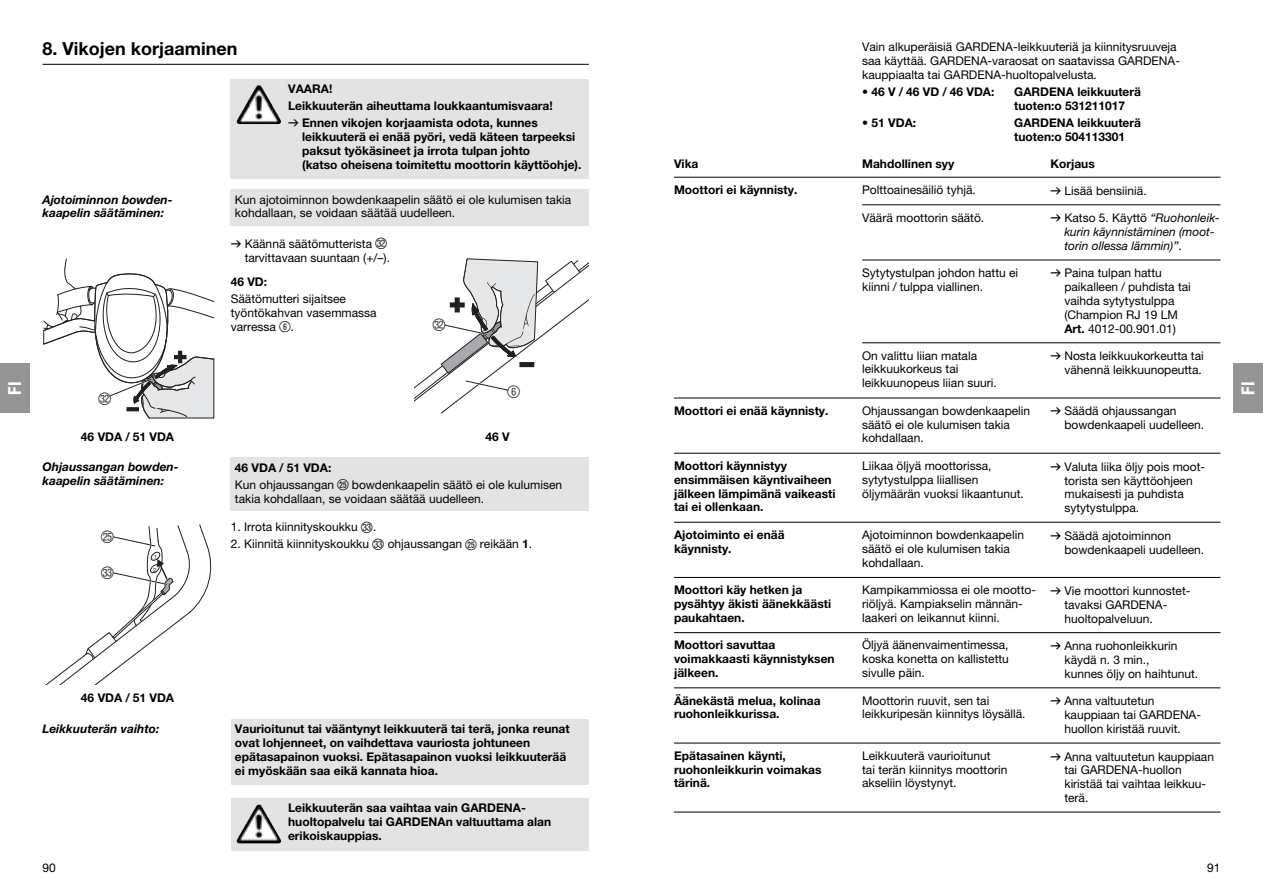
<style>
.page{position:relative;width:1263px;height:893px;background:#fff}
.page>*{position:absolute;margin:0;border:0;box-sizing:border-box;transform-origin:0 0}
.t1{font:700 18px "GARDENA Pro";color:#000}
.t2{font:18px "GARDENA Pro Bo Cond";color:#fff}
.t3{font:16.5px/36px "Ziffern";color:#231f20}
.t4{font:12px/13.8px "GARDENA Pro";color:#000}
.t5{font:700 12px/13.8px "GARDENA Pro";color:#000}
.t6{font:italic 700 12px/13.8px "GARDENA Pro";color:#000}
.t7{font:italic 12px/13.8px "GARDENA Pro";color:#000}
.t8{font:5.85px/12.5px "GARDENA 55 Regular";color:#231f20}
.s1{font-family:"Formdruck";font-weight:400}
.s2{font-family:"Formdruck"}
.s3{font-family:"Ziffern";font-size:15px}
.s4{font-family:"Ziffernim Kreisund Quadrat BQ";font-size:15px}
.s5{font-weight:700}
.s6{font-family:"Formdruck";font-style:normal}
.s7{font-style:normal}
</style>
<div class="page">
<div style="left:0;top:363px;width:30px;height:50px;background:#959595"></div>
<div style="left:1233px;top:363px;width:30px;height:50px;background:#959595"></div>
<hr style="left:43px;top:64px;width:546px;height:1px;background:#000">
<div style="left:231px;top:79px;width:358px;height:100px;background:#e3e3e3"></div>
<img style="left:258px;top:85px;width:11px;height:15px">
<div style="left:231px;top:190px;width:358px;height:36px;background:#e3e3e3"></div>
<svg style="left:43px;top:258px;width:172px;height:161px"></svg>
<svg style="left:415px;top:258px;width:174px;height:156px"></svg>
<div style="left:231px;top:458px;width:358px;height:53px;background:#e3e3e3"></div>
<svg style="left:45px;top:524px;width:167px;height:161px"></svg>
<div style="left:231px;top:719px;width:357px;height:66px;background:#e3e3e3"></div>
<div style="left:231px;top:798px;width:357px;height:53px;background:#e3e3e3"></div>
<img style="left:258px;top:804px;width:11px;height:16px">
<hr style="left:674px;top:177px;width:546px;height:1px;background:#000">
<hr style="left:862px;top:204px;width:358px;height:1px;background:#000">
<hr style="left:862px;top:260px;width:358px;height:1px;background:#000">
<hr style="left:862px;top:342px;width:358px;height:1px;background:#000">
<hr style="left:674px;top:398px;width:546px;height:1px;background:#000">
<hr style="left:674px;top:453px;width:546px;height:1px;background:#000">
<hr style="left:674px;top:522px;width:546px;height:1px;background:#000">
<hr style="left:674px;top:577px;width:546px;height:1px;background:#000">
<hr style="left:674px;top:632px;width:546px;height:1px;background:#000">
<hr style="left:674px;top:687px;width:546px;height:1px;background:#000">
<hr style="left:674px;top:743px;width:546px;height:1px;background:#000">
<hr style="left:674px;top:812px;width:546px;height:1px;background:#000">
<h1 class="t2" style="left:8px;top:395px;width:14px;rotate:-90deg">FI</h1>
<h1 class="t1" style="left:43px;top:43px;width:196px">8. Vikojen korjaaminen</h1>
<p class="t5" style="left:288px;top:81px;width:266px;line-height:17.2px">VAARA!<br>Leikkuuterän aiheuttama loukkaantumisvaara! <span class="s1">v</span> Ennen vikojen korjaamista odota, kunnes</p>
<p class="t5" style="left:302px;top:131px;width:281px">leikkuuterä ei enää pyöri, vedä käteen tarpeeksi paksut työkäsineet ja irrota tulpan johto<br>(katso oheisena toimitettu moottorin käyttöohje).</p>
<p class="t6" style="left:43px;top:193px;width:132px">Ajotoiminnon bowden - kaapelin säätäminen:</p>
<p class="t4" style="left:235px;top:194px;width:338px">Kun ajotoiminnon bowdenkaapelin säätö ei ole kulumisen takia kohdallaan, se voidaan säätää uudelleen.</p>
<p class="t4" style="left:231px;top:238px;width:161px;text-align:right"><span class="s2">v</span> Käännä säätömutterista <span class="s3">V </span>tarvittavaan suuntaan (+/–).</p>
<p class="t5" style="left:231px;top:276px;width:38px">46 VD:</p>
<p class="t4" style="left:231px;top:294px;width:148px">Säätömutteri sijaitsee työntökahvan vasemmassa varressa <span class="s4">6</span>.</p>
<h2 class="t3" style="left:433px;top:307px;width:15px">V</h2>
<h2 class="t3" style="left:99px;top:381px;width:15px">V</h2>
<h2 class="t3" style="left:507px;top:374px;width:15px">6</h2>
<p class="t5" style="left:81px;top:432px;width:95px">46 VDA / 51 VDA</p>
<p class="t5" style="left:485px;top:432px;width:26px">46 V</p>
<p class="t6" style="left:43px;top:461px;width:138px">Ohjaussangan bowden&shy;kaapelin säätäminen:</p>
<p class="t4" style="left:235px;top:460px;width:329px;line-height:17.2px"><span class="s5">46 VDA / 51 VDA:<br></span>Kun ohjaussangan <span class="s4">g</span> bowdenkaapelin säätö ei ole kulumisen</p>
<p class="t4" style="left:235px;top:493px;width:251px">takia kohdallaan, se voidaan säätää uudelleen.</p>
<p class="t4" style="left:231px;top:521px;width:147px">1. Irrota kiinnityskoukku <span class="s3">W</span>.</p>
<p class="t4" style="left:231px;top:539px;width:303px">2. Kiinnitä kiinnityskoukku <span class="s3">W</span> ohjaussangan <span class="s4">g</span> reikään <span class="s5">1</span>.</p>
<p class="t8" style="left:153px;top:551px;width:5px">1<br>2</p>
<h2 class="t3" style="left:101px;top:519px;width:15px">O<br>W</h2>
<p class="t5" style="left:81px;top:693px;width:95px">46 VDA / 51 VDA</p>
<p class="t6" style="left:43px;top:723px;width:118px">Leikkuuterän vaihto:</p>
<p class="t5" style="left:235px;top:724px;width:336px">Vaurioitunut tai vääntynyt leikkuuterä tai terä, jonka reunat ovat lohjenneet, on vaihdettava vauriosta johtuneen epätasapainon vuoksi. Epätasapainon vuoksi leikkuuterää ei myöskään saa eikä kannata hioa.</p>
<p class="t5" style="left:288px;top:803px;width:265px">Leikkuuterän saa vaihtaa vain GARDENA&shy;huoltopalvelu tai GARDENAn valtuuttama alan erikoiskauppias.</p>
<p class="t4" style="left:43px;top:862px;width:15px">90</p>
<p class="t4" style="left:862px;top:41px;width:319px">Vain alkuperäisiä GARDENA-leikkuuteriä ja kiinnitysruuveja saa käyttää. GARDENA-varaosat on saatavissa GARDENA&shy;kauppiaalta tai GARDENA-huoltopalvelusta.</p>
<p class="t5" style="left:862px;top:86px;width:134px">• 46 V / 46 VD / 46 VDA:</p>
<p class="t5" style="left:1014px;top:86px;width:128px">GARDENA leikkuuterä tuoten:o 531211017</p>
<p class="t5" style="left:862px;top:117px;width:56px">• 51 VDA:</p>
<p class="t5" style="left:1014px;top:117px;width:128px">GARDENA leikkuuterä tuoten:o 504113301</p>
<p class="t5" style="left:674px;top:159px;width:26px">Vika</p>
<p class="t5" style="left:862px;top:159px;width:94px">Mahdollinen syy</p>
<p class="t5" style="left:1050px;top:159px;width:46px">Korjaus</p>
<p class="t5" style="left:674px;top:184px;width:125px">Moottori ei käynnisty.</p>
<p class="t4" style="left:862px;top:184px;width:115px">Polttoainesäiliö tyhjä.</p>
<p class="t4" style="left:1050px;top:185px;width:98px"><span class="s2">v</span> Lisää bensiiniä.</p>
<p class="t4" style="left:862px;top:212px;width:124px">Väärä moottorin säätö.</p>
<p class="t7" style="left:1064px;top:213px;width:157px;text-indent:-14px"><span class="s6">v</span> <span class="s7">Katso 5. Käyttö</span> “Ruohonleik&shy;kurin käynnistäminen (moot&shy;torin ollessa lämmin)”<span class="s7">.</span></p>
<p class="t4" style="left:862px;top:267px;width:158px">Sytytystulpan johdon hattu ei kiinni / tulppa viallinen.</p>
<p class="t4" style="left:1064px;top:268px;width:128px;text-indent:-14px"><span class="s2">v</span> Paina tulpan hattu paikalleen / puhdista tai vaihda sytytystulppa (Champion RJ 19 LM<br><span class="s5">Art.</span> 4012-00.901.01)</p>
<p class="t4" style="left:862px;top:350px;width:136px">On valittu liian matala leikkuukorkeus tai leikkuunopeus liian suuri.</p>
<p class="t4" style="left:1050px;top:351px;width:155px;text-align:right"><span class="s2">v</span> Nosta leikkuukorkeutta tai vähennä leikkuunopeutta.</p>
<p class="t5" style="left:674px;top:405px;width:156px">Moottori ei enää käynnisty.</p>
<p class="t4" style="left:862px;top:405px;width:170px">Ohjaussangan bowdenkaapelin säätö ei ole kulumisen takia kohdallaan.</p>
<p class="t4" style="left:1064px;top:406px;width:141px;text-indent:-14px"><span class="s2">v</span> Säädä ohjaussangan bowdenkaapeli uudelleen.</p>
<p class="t5" style="left:674px;top:460px;width:163px">Moottori käynnistyy ensimmäisen käyntivaiheen jälkeen lämpimänä vaikeasti tai ei ollenkaan.</p>
<p class="t4" style="left:862px;top:460px;width:163px">Liikaa öljyä moottorissa, sytytystulppa liiallisen öljymäärän vuoksi likaantunut.</p>
<p class="t4" style="left:1064px;top:461px;width:142px;text-indent:-14px"><span class="s2">v</span> Valuta liika öljy pois moot&shy;torista sen käyttöohjeen mukaisesti ja puhdista sytytystulppa.</p>
<p class="t5" style="left:674px;top:529px;width:112px">Ajotoiminto ei enää käynnisty.</p>
<p class="t4" style="left:862px;top:529px;width:163px">Ajotoiminnon bowdenkaapelin säätö ei ole kulumisen takia kohdallaan.</p>
<p class="t4" style="left:1064px;top:530px;width:141px;text-indent:-14px"><span class="s2">v</span> Säädä ajotoiminnon bowdenkaapeli uudelleen.</p>
<p class="t5" style="left:674px;top:585px;width:159px">Moottori käy hetken ja pysähtyy äkisti äänekkäästi paukahtaen.</p>
<p class="t4" style="left:862px;top:584px;width:175px">Kampikammiossa ei ole mootto&shy;riöljyä. Kampiakselin männän&shy;laakeri on leikannut kiinni.</p>
<p class="t4" style="left:1064px;top:585px;width:128px;text-indent:-14px"><span class="s2">v</span> Vie moottori kunnostet&shy;tavaksi GARDENA&shy;huoltopalveluun.</p>
<p class="t5" style="left:674px;top:640px;width:162px">Moottori savuttaa voimakkaasti käynnistyksen jälkeen.</p>
<p class="t4" style="left:862px;top:640px;width:148px;text-align:justify">Öljyä äänenvaimentimessa, koska konetta on kallistettu sivulle päin.</p>
<p class="t4" style="left:1064px;top:640px;width:135px;text-indent:-14px"><span class="s2">v</span> Anna ruohonleikkurin käydä n. 3 min.,<br>kunnes öljy on haihtunut.</p>
<p class="t5" style="left:674px;top:695px;width:148px">Äänekästä melua, kolinaa ruohonleikkurissa.</p>
<p class="t4" style="left:862px;top:695px;width:165px">Moottorin ruuvit, sen tai leikkuripesän kiinnitys löysällä.</p>
<p class="t4" style="left:1064px;top:696px;width:138px;text-indent:-14px"><span class="s2">v</span> Anna valtuutetun kauppiaan tai GARDENA&shy;huollon kiristää ruuvit.</p>
<p class="t5" style="left:674px;top:750px;width:149px">Epätasainen käynti, ruohonleikkurin voimakas tärinä.</p>
<p class="t4" style="left:862px;top:750px;width:147px">Leikkuuterä vaurioitunut<br>tai terän kiinnitys moottorin akseliin löystynyt.</p>
<p class="t4" style="left:1064px;top:751px;width:151px;text-indent:-14px"><span class="s2">v</span> Anna valtuutetun kauppiaan tai GARDENA-huollon kiristää tai vaihtaa leikkuu&shy;terä.</p>
<h1 class="t2" style="left:1241px;top:395px;width:14px;rotate:-90deg">FI</h1>
<p class="t4" style="left:1207px;top:862px;width:15px">91</p>
</div>
